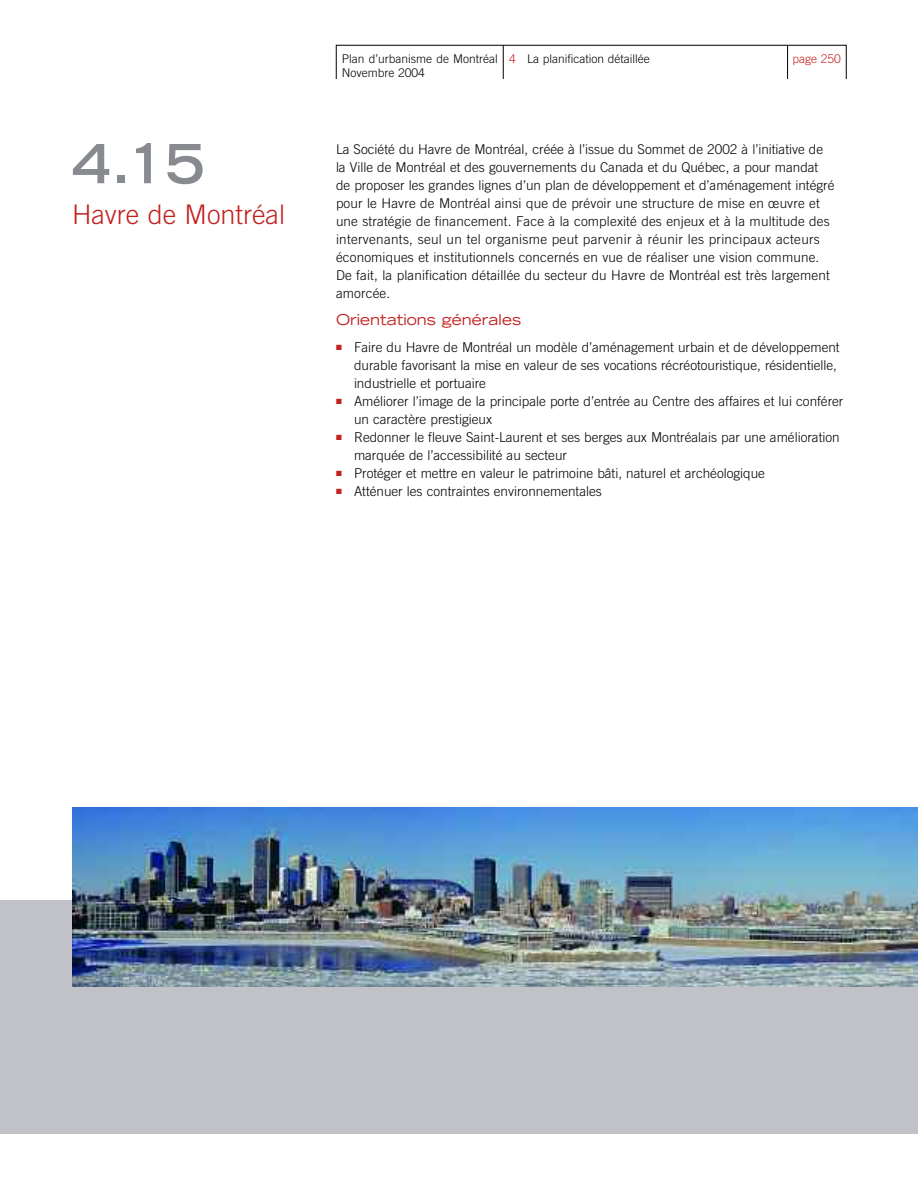
<style>
.page{position:relative;width:918px;height:1188px;background:#fff}
.page>*{position:absolute;margin:0;border:0;box-sizing:border-box;transform-origin:0 0}
.t1{font:700 expanded 54px "Trade Gothic LH";color:#878a8f}
.t2{font:300 27px "Trade Gothic";color:#c2211f}
.t3{font:expanded 15px "Trade Gothic LH";color:#c2211f}
.t4{font:300 13.5px/18px "Trade Gothic";color:#000}
.t5{font:300 12px/14.4px "Trade Gothic";color:#000}
.t6{font:300 12px "Trade Gothic";color:#c2211f}
.s1{color:#c2211f}
</style>
<div class="page">
<hr style="left:503px;top:45px;width:1px;height:34px;background:#000">
<hr style="left:787px;top:45px;width:1px;height:34px;background:#000">
<div style="left:0;top:900px;width:918px;height:234px;background:#c0c2c7"></div>
<img style="left:72px;top:808px;width:846px;height:179px">
<h1 class="t1" style="left:72px;top:144px;width:134px">4.15</h1>
<h2 class="t2" style="left:72px;top:204px;width:215px">Havre de Montréal</h2>
<p class="t5" style="left:342px;top:52px;width:158px">Plan d’urbanisme de Montréal<br>Novembre 2004</p>
<p class="t5" style="left:509px;top:52px;width:142px"><span class="s1">4</span> La planification détaillée</p>
<p class="t6" style="left:793px;top:54px;width:50px">page 250</p>
<p class="t4" style="left:336px;top:141px;width:500px">La Société du Havre de Montréal, créée à l’issue du Sommet de 2002 à l’initiative de la Ville de Montréal et des gouvernements du Canada et du Québec, a pour mandat de proposer les grandes lignes d’un plan de développement et d’aménagement intégré pour le Havre de Montréal ainsi que de prévoir une structure de mise en œuvre et une stratégie de financement. Face à la complexité des enjeux et à la multitude des intervenants, seul un tel organisme peut parvenir à réunir les principaux acteurs économiques et institutionnels concernés en vue de réaliser une vision commune.<br>De fait, la planification détaillée du secteur du Havre de Montréal est très largement amorcée.</p>
<p class="t3" style="left:336px;top:314px;width:187px">Orientations générales</p>
<p class="t4" style="left:354px;top:339px;width:487px;text-indent:-18px"><span class="s1">■</span> Faire du Havre de Montréal un modèle d’aménagement urbain et de développement durable favorisant la mise en valeur de ses vocations récréotouristique, résidentielle, industrielle et portuaire</p>
<p class="t4" style="left:354px;top:393px;width:491px;text-indent:-18px"><span class="s1">■</span> Améliorer l’image de la principale porte d’entrée au Centre des affaires et lui conférer un caractère prestigieux</p>
<p class="t4" style="left:354px;top:429px;width:487px;text-indent:-18px"><span class="s1">■</span> Redonner le fleuve Saint-Laurent et ses berges aux Montréalais par une amélioration marquée de l’accessibilité au secteur</p>
<p class="t4" style="left:336px;top:465px;width:431px"><span class="s1">■</span> Protéger et mettre en valeur le patrimoine bâti, naturel et archéologique</p>
<p class="t4" style="left:336px;top:483px;width:267px"><span class="s1">■</span> Atténuer les contraintes environnementales</p>
</div>
